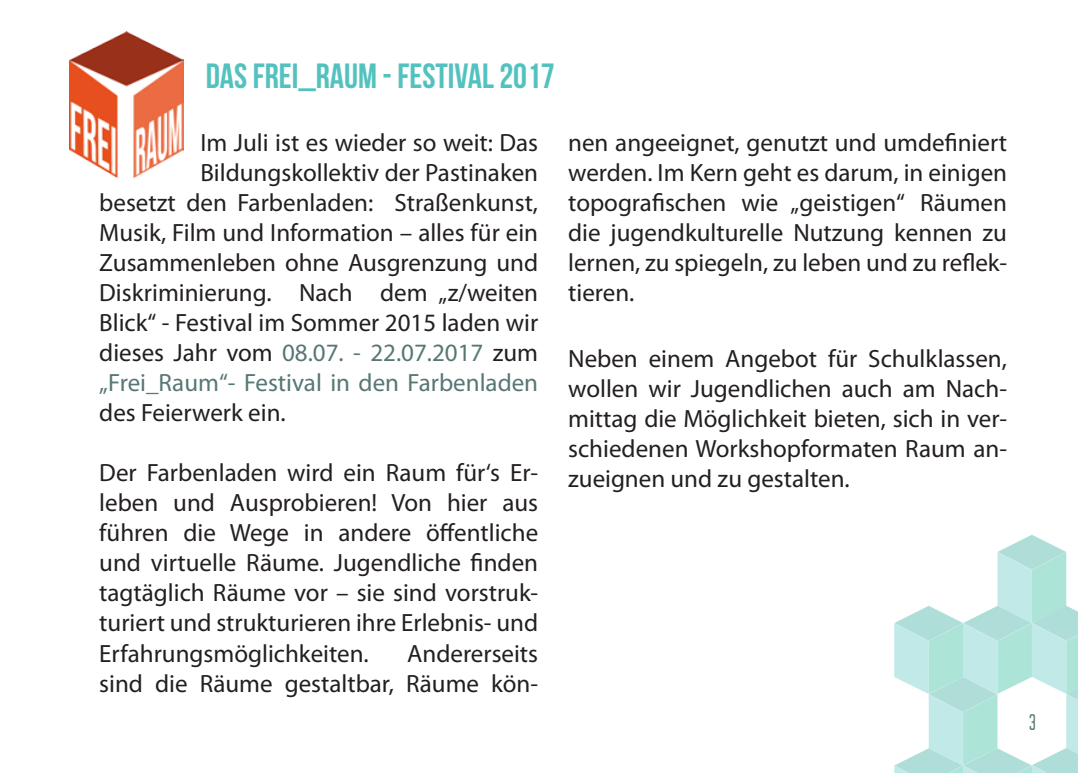
<style>
.page{position:relative;width:1078px;height:773px;background:#fff}
.page>*{position:absolute;margin:0;border:0;box-sizing:border-box;transform-origin:0 0}
.t1{font:35px "Bebas Neue";color:#53c2bf}
.t2{font:25px/30px "Myriad Pro";color:#231f20;text-align:justify}
.t3{font:condensed 22.5px "Tall Dark And Handsome";color:#577774}
.s1{color:#577774}
</style>
<div class="page">
<img style="left:69px;top:32px;width:114px;height:147px">
<svg style="left:894px;top:535px;width:183px;height:237px"></svg>
<h1 class="t1" style="left:206px;top:56px;width:350px">DAS FREI_RAUM - FESTIVAL 2017</h1>
<p class="t2" style="left:99px;top:127px;width:440px;text-align:right">Im Juli ist es wieder so weit: Das Bildungskollektiv der Pastinaken<br>besetzt den Farbenladen: Straßenkunst, Musik, Film und Information – alles für ein Zusammenleben ohne Ausgrenzung und Diskriminierung. Nach dem „z/weiten Blick“ - Festival im Sommer 2015 laden wir dieses Jahr vom <span class="s1">08.07. - 22.07.2017</span> zum <span class="s1">„Frei_Raum“- Festival in den Farbenladen</span></p>
<p class="t2" style="left:99px;top:397px;width:188px">des Feierwerk ein.</p>
<p class="t2" style="left:99px;top:457px;width:440px">Der Farbenladen wird ein Raum für‘s Er&shy;leben und Ausprobieren! Von hier aus führen die Wege in andere öffentliche und virtuelle Räume. Jugendliche finden tagtäglich Räume vor – sie sind vorstruk&shy;turiert und strukturieren ihre Erlebnis- und Erfahrungsmöglichkeiten.</p>
<p class="t2" style="left:99px;top:637px;width:440px;text-align:right">Andererseits<br>sind die Räume gestaltbar, Räume kön-</p>
<p class="t2" style="left:568px;top:127px;width:440px">nen angeeignet, genutzt und umdefiniert werden. Im Kern geht es darum, in einigen topografischen wie „geistigen“ Räumen die jugendkulturelle Nutzung kennen zu lernen, zu spiegeln, zu leben und zu reflek&shy;tieren.</p>
<p class="t2" style="left:568px;top:343px;width:440px">Neben einem Angebot für Schulklassen, wollen wir Jugendlichen auch am Nach&shy;mittag die Möglichkeit bieten, sich in ver&shy;schiedenen Workshopformaten Raum an&shy;zueignen und zu gestalten.</p>
<p class="t3" style="left:1029px;top:709px;width:7px">3</p>
</div>
